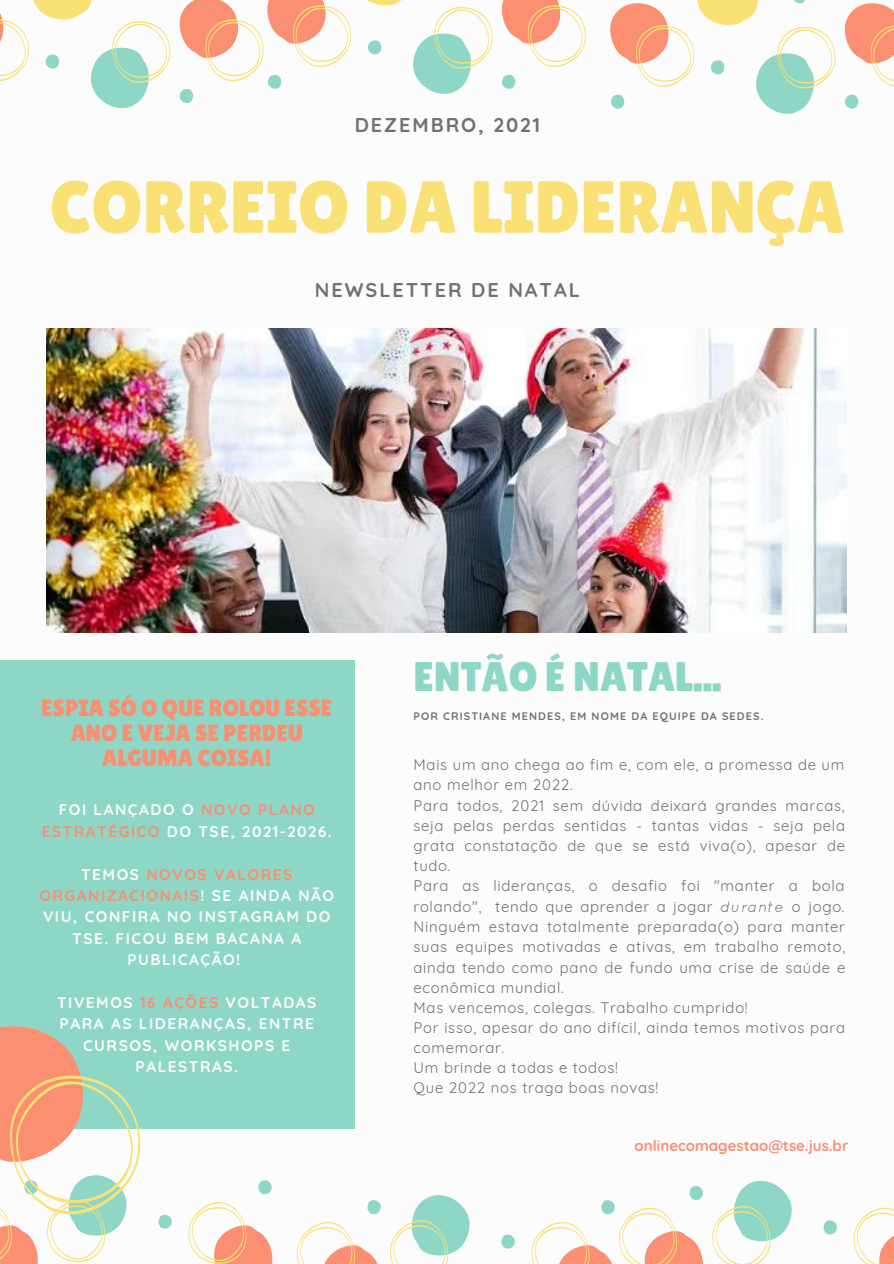
<style>
.page{position:relative;width:894px;height:1264px;background:#fff}
.page>*{position:absolute;margin:0;border:0;box-sizing:border-box;transform-origin:0 0}
.t1{font:73.8px "Lilita One";color:#fae175}
.t2{font:41.4px "Lilita One";color:#8ed7c7}
.t3{font:23.4px/24.8px "Lilita One";color:#fa8f71;text-align:center}
.t4{font:700 19.8px "Quicksand";letter-spacing:.1em;color:#717171}
.t5{font:700 15.3px/21.5px "Quicksand";letter-spacing:.1em;color:#fcfcfc;text-align:center}
.t6{font:700 15px "Quicksand";color:#fa8f71}
.t7{font:14.85px/20.1px "Quicksand";letter-spacing:.05em;color:#717171}
.t8{font:700 10.8px "Quicksand";letter-spacing:.1em;color:#717171}
.s1{color:#fa8f71}
.s2{font-style:italic}
</style>
<div class="page">
<img style="left:46px;top:328px;width:800px;height:304px">
<div style="left:0;top:660px;width:355px;height:468px;background:#8ed7c7"></div>
<svg style="left:0;top:0;width:586px;height:108px"></svg>
<svg style="left:844px;top:94px;width:15px;height:15px"></svg>
<svg style="left:610px;top:0;width:225px;height:114px"></svg>
<svg style="left:844px;top:3px;width:49px;height:84px"></svg>
<svg style="left:853px;top:1207px;width:40px;height:56px"></svg>
<svg style="left:823px;top:1220px;width:14px;height:14px"></svg>
<svg style="left:531px;top:1180px;width:261px;height:83px"></svg>
<svg style="left:501px;top:1234px;width:14px;height:14px"></svg>
<svg style="left:296px;top:1195px;width:174px;height:68px"></svg>
<svg style="left:0;top:1026px;width:274px;height:237px"></svg>
<h3 class="t4" style="left:354px;top:112px;width:187px">DEZEMBRO, 2021</h3>
<h1 class="t1" style="left:50px;top:165px;width:796px">CORREIO DA LIDERANÇA</h1>
<h3 class="t4" style="left:315px;top:277px;width:266px">NEWSLETTER DE NATAL</h3>
<h3 class="t3" style="left:41px;top:695px;width:293px">ESPIA SÓ O QUE ROLOU ESSE<br>ANO E VEJA SE PERDEU<br>ALGUMA COISA!</h3>
<p class="t5" style="left:42px;top:799px;width:291px">FOI LANÇADO O <span class="s1">NOVO PLANO<br>ESTRATÉGICO</span> DO TSE, 2021-2026.</p>
<p class="t5" style="left:39px;top:863px;width:296px">TEMOS <span class="s1">NOVOS VALORES<br>ORGANIZACIONAIS</span>! SE AINDA NÃO<br>VIU, CONFIRA NO INSTAGRAM DO<br>TSE. FICOU BEM BACANA A<br>PUBLICAÇÃO!</p>
<p class="t5" style="left:57px;top:991px;width:261px">TIVEMOS <span class="s1">16 AÇÕES</span> VOLTADAS<br>PARA AS LIDERANÇAS, ENTRE<br>CURSOS, WORKSHOPS E<br>PALESTRAS.</p>
<h2 class="t2" style="left:413px;top:652px;width:309px">ENTÃO É NATAL...</h2>
<p class="t8" style="left:413px;top:709px;width:351px">POR CRISTIANE MENDES, EM NOME DA EQUIPE DA SEDES.</p>
<p class="t7" style="left:413px;top:754px;width:433px">Mais um ano chega ao fim e, com ele, a promessa de um ano melhor em 2022.<br>Para todos, 2021 sem dúvida deixará grandes marcas, seja pelas perdas sentidas - tantas vidas - seja pela grata constatação de que se está viva(o), apesar de tudo.<br>Para as lideranças, o desafio foi "manter a bola rolando", tendo que aprender a jogar <span class="s2">durante</span> o jogo.<br>Ninguém estava totalmente preparada(o) para manter suas equipes motivadas e ativas, em trabalho remoto, ainda tendo como pano de fundo uma crise de saúde e econômica mundial.<br>Mas vencemos, colegas. Trabalho cumprido!<br>Por isso, apesar do ano difícil, ainda temos motivos para comemorar.<br>Um brinde a todas e todos!<br>Que 2022 nos traga boas novas!</p>
<p class="t6" style="left:634px;top:1135px;width:215px">onlinecomagestao@tse.jus.br</p>
</div>
